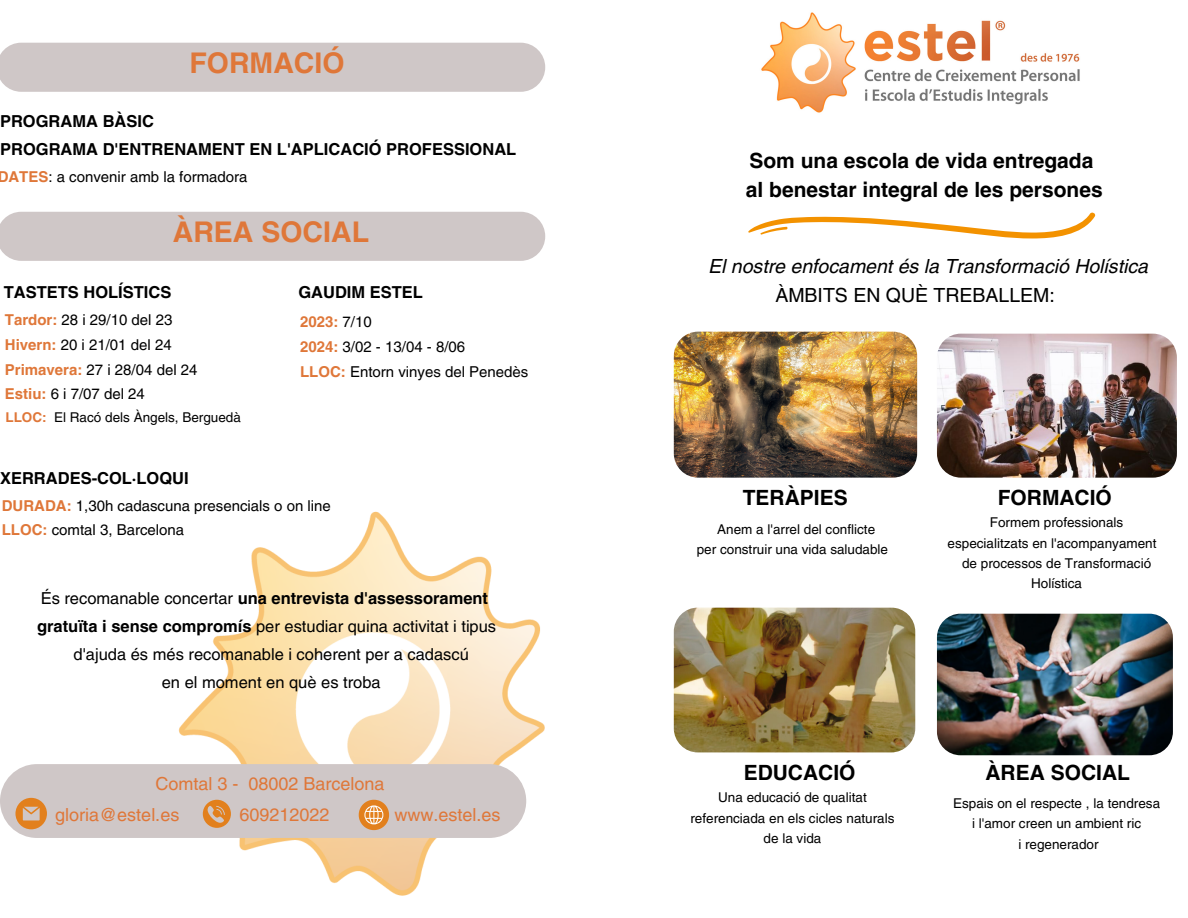
<style>
.page{position:relative;width:1188px;height:918px;background:#fff}
.page>*{position:absolute;margin:0;border:0;box-sizing:border-box;transform-origin:0 0}
.t1{font:700 28.5px "Helvetica LT Pro";color:#df7739}
.t2{font:700 21px "Helvetica LT Pro";color:#000}
.t3{font:italic 19.5px "Helvetica LT Pro";color:#000}
.t4{font:19.5px "Helvetica LT Pro";color:#000}
.t5{font:18px "Helvetica LT Pro";color:#df7739}
.t6{font:700 16.5px "Helvetica LT Pro";color:#000}
.t7{font:16.5px "Helvetica LT Pro";color:#000}
.t8{font:15px "Helvetica LT Pro";color:#000}
.t9{font:700 15px "Helvetica LT Pro";color:#df7739}
.t10{font:13.5px/20.2px "Helvetica LT Pro";color:#000;text-align:center}
.s1{font-weight:700;color:#df7739}
.s2{font-weight:400;color:#000}
.s3{font-weight:400}
.s4{font-weight:700}
</style>
<div class="page">
<img style="left:761px;top:12px;width:319px;height:101px">
<svg style="left:748px;top:212px;width:348px;height:27px"></svg>
<img style="left:937px;top:334px;width:240px;height:144px;border-radius:24px">
<img style="left:674px;top:608px;width:241px;height:144px;border-radius:24px">
<img style="left:937px;top:614px;width:236px;height:141px;border-radius:24px">
<img style="left:674px;top:332px;width:243px;height:146px;border-radius:24px">
<div style="left:0;top:43px;width:545px;height:49px;background:#cfc7c7"></div>
<div style="left:0;top:212px;width:545px;height:49px;background:#cfc7c7"></div>
<img style="left:178px;top:511px;width:367px;height:385px">
<div style="left:0;top:764px;width:526px;height:74px;background:#cfc7c7;border-radius:37px"></div>
<svg style="left:15px;top:798px;width:32px;height:31px"></svg>
<svg style="left:203px;top:800px;width:28px;height:28px"></svg>
<svg style="left:359px;top:800px;width:30px;height:30px"></svg>
<p class="t1" style="left:189px;top:53px;width:157px">FORMACIÓ</p>
<p class="t6" style="left:0;top:115px;width:155px">PROGRAMA BÀSIC</p>
<p class="t6" style="left:0;top:143px;width:518px">PROGRAMA D'ENTRENAMENT EN L'APLICACIÓ PROFESSIONAL</p>
<p class="t8" style="left:-2px;top:171px;width:251px"><span class="s1">DATES</span>: a convenir amb la formadora</p>
<p class="t1" style="left:173px;top:222px;width:198px">ÀREA SOCIAL</p>
<p class="t6" style="left:4px;top:286px;width:169px">TASTETS HOLÍSTICS</p>
<p class="t8" style="left:5px;top:314px;width:169px"><span class="s1">Tardor:</span> 28 i 29/10 del 23</p>
<p class="t8" style="left:5px;top:339px;width:168px"><span class="s1">Hivern:</span> 20 i 21/01 del 24</p>
<p class="t8" style="left:5px;top:364px;width:194px"><span class="s1">Primavera:</span> 27 i 28/04 del 24</p>
<p class="t8" style="left:5px;top:389px;width:142px"><span class="s1">Estiu:</span> 6 i 7/07 del 24</p>
<p class="t10" style="left:5px;top:408px;width:237px"><span class="s1">LLOC:</span> El Racó dels Àngels, Berguedà</p>
<p class="t6" style="left:298px;top:286px;width:126px">GAUDIM ESTEL</p>
<p class="t9" style="left:300px;top:316px;width:73px">2023: <span class="s2">7/10</span></p>
<p class="t8" style="left:300px;top:341px;width:167px"><span class="s1">2024:</span> 3/02 - 13/04 - 8/06</p>
<p class="t8" style="left:300px;top:366px;width:230px"><span class="s1">LLOC:</span> Entorn vinyes del Penedès</p>
<p class="t6" style="left:0;top:472px;width:190px">XERRADES-COL·LOQUI</p>
<p class="t8" style="left:2px;top:500px;width:331px"><span class="s1">DURADA:</span> 1,30h cadascuna presencials o on line</p>
<p class="t8" style="left:2px;top:525px;width:184px"><span class="s1">LLOC:</span> comtal 3, Barcelona</p>
<p class="t6" style="left:41px;top:592px;width:449px"><span class="s3">És recomanable concertar</span> una entrevista d'assessorament</p>
<p class="t7" style="left:37px;top:620px;width:461px"><span class="s4">gratuïta i sense compromís</span> per estudiar quina activitat i tipus</p>
<p class="t7" style="left:74px;top:648px;width:397px">d'ajuda és més recomanable i coherent per a cadascú</p>
<p class="t7" style="left:162px;top:677px;width:221px">en el moment en què es troba</p>
<p class="t5" style="left:156px;top:777px;width:231px">Comtal 3 - 08002 Barcelona</p>
<p class="t5" style="left:55px;top:808px;width:126px">gloria@estel.es</p>
<p class="t5" style="left:239px;top:808px;width:92px">609212022</p>
<p class="t5" style="left:394px;top:808px;width:108px">www.estel.es</p>
<p class="t2" style="left:749px;top:153px;width:346px">Som una escola de vida entregada</p>
<p class="t2" style="left:746px;top:182px;width:358px">al benestar integral de les persones</p>
<p class="t3" style="left:708px;top:259px;width:441px">El nostre enfocament és la Transformació Holística</p>
<p class="t4" style="left:775px;top:288px;width:281px">ÀMBITS EN QUÈ TREBALLEM:</p>
<p class="t2" style="left:743px;top:490px;width:106px">TERÀPIES</p>
<p class="t10" style="left:717px;top:521px;width:159px">Anem a l'arrel del conflicte</p>
<p class="t10" style="left:697px;top:541px;width:193px">per construir una vida saludable</p>
<p class="t2" style="left:998px;top:490px;width:116px">FORMACIÓ</p>
<p class="t10" style="left:990px;top:514px;width:135px">Formem professionals</p>
<p class="t10" style="left:948px;top:534px;width:210px">especialitzats en l'acompanyament</p>
<p class="t10" style="left:962px;top:554px;width:191px">de processos de Transformació</p>
<p class="t10" style="left:1031px;top:575px;width:53px">Holística</p>
<p class="t2" style="left:744px;top:765px;width:113px">EDUCACIÓ</p>
<p class="t2" style="left:985px;top:765px;width:146px">ÀREA SOCIAL</p>
<p class="t10" style="left:690px;top:789px;width:206px">Una educació de qualitat referenciada en els cicles naturals de la vida</p>
<p class="t10" style="left:953px;top:795px;width:209px">Espais on el respecte , la tendresa</p>
<p class="t10" style="left:972px;top:815px;width:171px">i l'amor creen un ambient ric</p>
<p class="t10" style="left:1018px;top:835px;width:82px">i regenerador</p>
</div>
